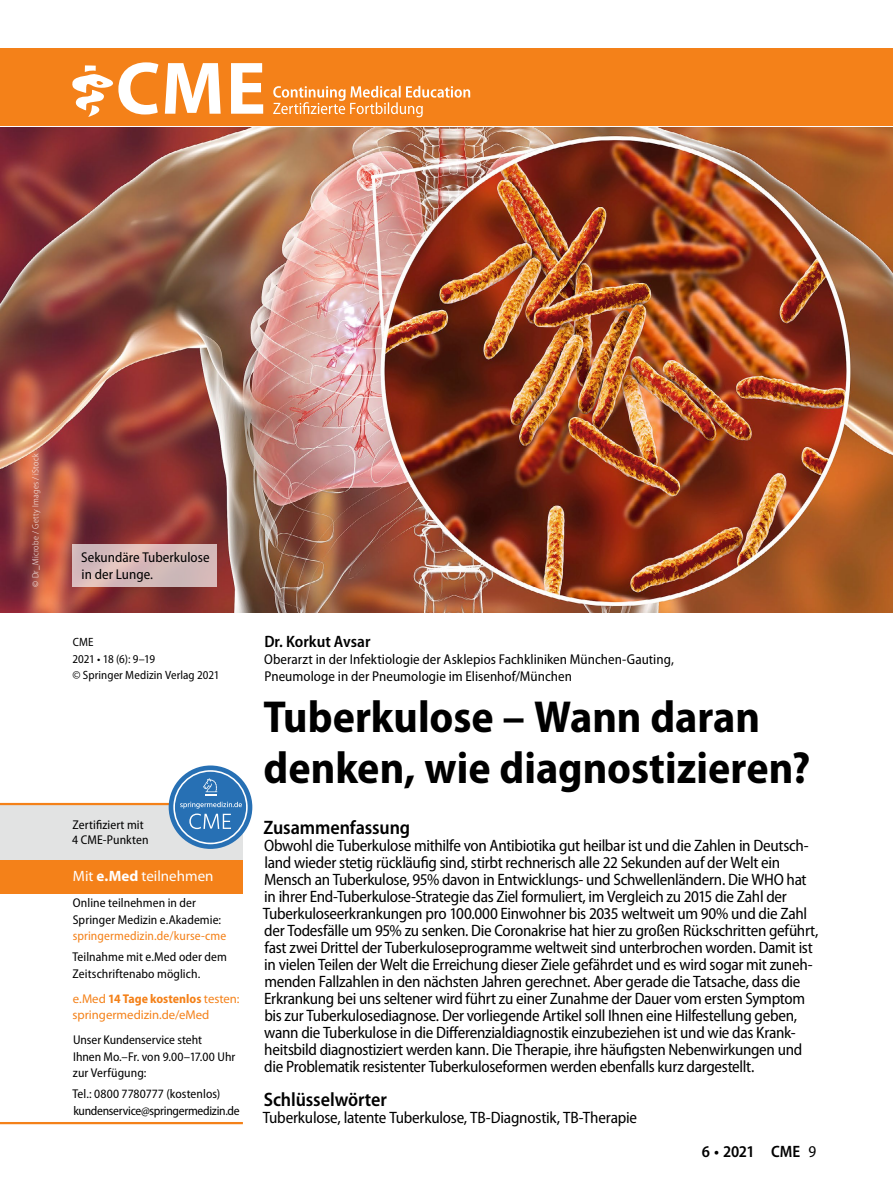
<style>
.page{position:relative;width:893px;height:1187px;background:#fff}
.page>*{position:absolute;margin:0;border:0;box-sizing:border-box;transform-origin:0 0}
.Title_2{font:700 semi-condensed 45px/51px "Myriad Pro";color:#000}
.SectionHeading_1_Zus{font:600 semi-condensed 19.5px "Myriad Pro";letter-spacing:-.005em;color:#000}
.Para_Zusammenfassung{font:semi-condensed 16.5px/17px "Myriad Pro";letter-spacing:-.02em;color:#000}
.Author_Autorenzeile{font:600 semi-condensed 16.5px "Myriad Pro";color:#000}
.Para_FinCode{font:15px "Myriad Pro";color:#fff}
.Author_Autorenzeile-2{font:semi-condensed 14.25px/17px "Myriad Pro";color:#000}
.Image_Caption_Raster{font:semi-condensed 14.25px/17px "Myriad Pro";letter-spacing:.005em;color:#000}
.Para_FinBox{font:semi-condensed 12.75px/16.5px "Myriad Pro";letter-spacing:.005em;color:#000}
.Para_FinBox-2{font:semi-condensed 12.75px/16.5px "Myriad Pro";letter-spacing:-.02em;color:#000}
.Para_FinBox-3{font:12.75px/16.5px "Myriad Pro";color:#f48119}
.NoXML_Beitragsinfo{font:semi-condensed 12px "Myriad Pro";letter-spacing:.01em;color:#000}
.Image_Source_x{font:300 semi-condensed 9px "Myriad Pro";letter-spacing:.035em;color:#fff}
.s1{font-weight:700}
.s2{color:#f48119}
.s3{font-weight:700;font-stretch:semi-condensed}
.s4{font-weight:400}
</style>
<div class="page">
<div style="left:0;top:49px;width:893px;height:77px;background:#f48119"></div>
<svg style="left:72px;top:62px;width:191px;height:55px"></svg>
<svg style="left:273px;top:86px;width:197px;height:31px"></svg>
<img style="left:0;top:128px;width:893px;height:484px">
<div style="left:0;top:859px;width:243px;height:34px;background:#f48119"></div>
<div style="left:0;top:804px;width:243px;height:55px;background:#e2e3e3"></div>
<hr style="left:0;top:802px;width:243px;height:3px;background:#f48119">
<hr style="left:0;top:1121px;width:243px;height:3px;background:#f48119">
<div style="left:169px;top:765px;width:83px;height:83px;background:#2770b4;border-radius:50%"></div>
<svg style="left:173px;top:770px;width:75px;height:74px"></svg>
<svg style="left:72px;top:544px;width:145px;height:42px;background:#d6baba"></svg>
<p class="Image_Source_x" style="left:31px;top:586px;width:134px;rotate:-90deg">© Dr_Microbe / Getty Images / iStock</p>
<p class="Image_Caption_Raster" style="left:81px;top:548px;width:130px">Sekundäre Tuberkulose in der Lunge.</p>
<p class="NoXML_Beitragsinfo" style="left:73px;top:635px;width:22px">CME</p>
<p class="NoXML_Beitragsinfo" style="left:73px;top:652px;width:84px">2021 • 18 (6): 9–19</p>
<p class="NoXML_Beitragsinfo" style="left:72px;top:668px;width:148px">© Springer Medizin Verlag 2021</p>
<p class="Para_FinBox" style="left:72px;top:817px;width:78px;line-height:15px">Zertifiziert mit<br>4 CME-Punkten</p>
<p class="Para_FinCode" style="left:73px;top:866px;width:142px">Mit <span class="s1">e.Med</span> teilnehmen</p>
<p class="Para_FinBox" style="left:73px;top:895px;width:155px">Online teilnehmen in der<br>Springer Medizin e.Akademie: <span class="s2">springermedizin.de/kurse-cme</span></p>
<p class="Para_FinBox" style="left:72px;top:948px;width:156px">Teilnahme mit e.Med oder dem<br>Zeitschriftenabo möglich.</p>
<p class="Para_FinBox-3" style="left:73px;top:989px;width:168px">e.Med <span class="s3">14 Tage kostenlos</span> testen: springermedizin.de/eMed</p>
<p class="Para_FinBox" style="left:73px;top:1031px;width:164px">Unser Kundenservice steht<br>Ihnen Mo.–Fr. von 9.00–17.00 Uhr zur Verfügung:</p>
<p class="Para_FinBox-2" style="left:72px;top:1085px;width:169px">Tel.: 0800 7780777 (kostenlos) kundenservice@springermedizin.de</p>
<p class="Author_Autorenzeile" style="left:264px;top:632px;width:108px">Dr. Korkut Avsar</p>
<p class="Author_Autorenzeile-2" style="left:264px;top:650px;width:411px">Oberarzt in der Infektiologie der Asklepios Fachkliniken München-Gauting,<br>Pneumologe in der Pneumologie im Elisenhof/München</p>
<p class="Title_2" style="left:264px;top:691px;width:548px">Tuberkulose – Wann daran denken, wie diagnostizieren?</p>
<p class="SectionHeading_1_Zus" style="left:263px;top:816px;width:148px">Zusammenfassung</p>
<p class="Para_Zusammenfassung" style="left:263px;top:837px;width:557px">Obwohl die Tuberkulose mithilfe von Antibiotika gut heilbar ist und die Zahlen in Deutsch&shy;land wieder stetig rückläufig sind, stirbt rechnerisch alle 22 Sekunden auf der Welt ein Mensch an Tuberkulose, 95% davon in Entwicklungs- und Schwellenländern. Die WHO hat in ihrer End-Tuberkulose-Strategie das Ziel formuliert, im Vergleich zu 2015 die Zahl der Tuberkuloseerkrankungen pro 100.000 Einwohner bis 2035 weltweit um 90% und die Zahl der Todesfälle um 95% zu senken. Die Coronakrise hat hier zu großen Rückschritten geführt, fast zwei Drittel der Tuberkuloseprogramme weltweit sind unterbrochen worden. Damit ist in vielen Teilen der Welt die Erreichung dieser Ziele gefährdet und es wird sogar mit zuneh&shy;menden Fallzahlen in den nächsten Jahren gerechnet. Aber gerade die Tatsache, dass die Erkrankung bei uns seltener wird führt zu einer Zunahme der Dauer vom ersten Symptom bis zur Tuberkulosediagnose. Der vorliegende Artikel soll Ihnen eine Hilfestellung geben, wann die Tuberkulose in die Differenzialdiagnostik einzubeziehen ist und wie das Krank&shy;heitsbild diagnostiziert werden kann. Die Therapie, ihre häufigsten Nebenwirkungen und die Problematik resistenter Tuberkuloseformen werden ebenfalls kurz dargestellt.</p>
<p class="SectionHeading_1_Zus" style="left:264px;top:1088px;width:125px">Schlüsselwörter</p>
<p class="Para_Zusammenfassung" style="left:263px;top:1109px;width:376px">Tuberkulose, latente Tuberkulose, TB-Diagnostik, TB-Therapie</p>
<p class="Author_Autorenzeile" style="left:702px;top:1142px;width:116px">6 • 2021 CME <span class="s4">9</span></p>
</div>
